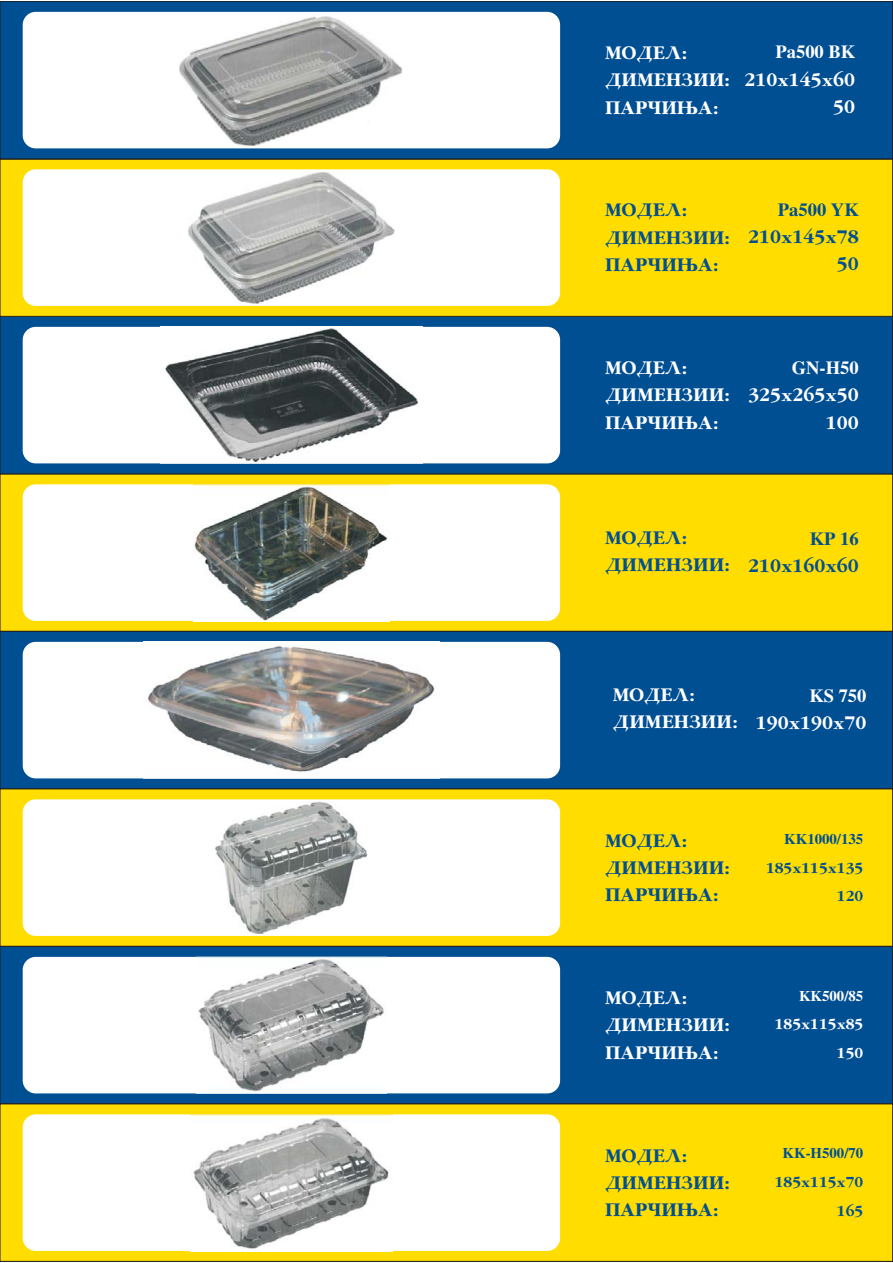
<style>
.page{position:relative;width:893px;height:1263px;background:#fff}
.page>*{position:absolute;margin:0;border:0;box-sizing:border-box;transform-origin:0 0}
.t1{font:700 18.45px/27.5px "M Garamond";color:#fff}
.t2{font:700 18.45px/27.5px "M Garamond";color:#004f93}
.t3{font:700 18.45px "Times";color:#fff}
.t4{font:700 18.45px "Times";color:#004f93}
.t5{font:700 14.85px/28.8px "M Garamond";color:#004f93;text-align:right}
.t6{font:700 14.85px "Times";color:#004f93}
.t7{font:700 14.85px/28.8px "M Garamond";color:#fff;text-align:right}
.t8{font:700 14.85px "Times";color:#fff}
</style>
<div class="page">
<div style="left:0;top:474px;width:893px;height:157px;background:#fd0"></div>
<div style="left:0;top:631px;width:893px;height:158px;background:#004f93"></div>
<div style="left:0;top:631px;width:893px;height:158px;border:1px solid #231f20"></div>
<div style="left:0;top:789px;width:893px;height:157px;background:#fd0"></div>
<div style="left:0;top:788px;width:893px;height:159px;border:1px solid #231f20"></div>
<div style="left:0;top:946px;width:893px;height:158px;background:#004f93"></div>
<div style="left:0;top:946px;width:893px;height:158px;border:1px solid #231f20"></div>
<div style="left:0;top:1104px;width:893px;height:157px;background:#fd0"></div>
<div style="left:0;top:1103px;width:893px;height:158px;border:1px solid #231f20"></div>
<div style="left:0;top:316px;width:893px;height:158px;background:#004f93"></div>
<div style="left:0;top:316px;width:893px;height:158px;border:1px solid #231f20"></div>
<div style="left:0;top:159px;width:893px;height:157px;background:#fd0"></div>
<div style="left:0;top:158px;width:893px;height:159px;border:1px solid #231f20"></div>
<div style="left:23px;top:169px;width:537px;height:137px;background:#fff;border-radius:13px"></div>
<div style="left:23px;top:327px;width:537px;height:136px;background:#fff;border-radius:13px"></div>
<div style="left:23px;top:484px;width:537px;height:137px;background:#fff;border-radius:13px"></div>
<div style="left:23px;top:642px;width:537px;height:136px;background:#fff;border-radius:13px"></div>
<div style="left:23px;top:799px;width:537px;height:137px;background:#fff;border-radius:13px"></div>
<div style="left:23px;top:957px;width:537px;height:136px;background:#fff;border-radius:13px"></div>
<div style="left:23px;top:1114px;width:537px;height:137px;background:#fff;border-radius:13px"></div>
<div style="left:0;top:1px;width:893px;height:158px;background:#004f93"></div>
<div style="left:0;top:1px;width:893px;height:158px;border:1px solid #231f20"></div>
<div style="left:23px;top:12px;width:537px;height:136px;background:#fff;border-radius:13px"></div>
<img style="left:189px;top:172px;width:205px;height:131px">
<img style="left:180px;top:16px;width:223px;height:130px">
<img style="left:161px;top:328px;width:261px;height:136px">
<img style="left:193px;top:484px;width:196px;height:137px">
<img style="left:144px;top:646px;width:295px;height:133px">
<img style="left:216px;top:802px;width:151px;height:132px">
<img style="left:196px;top:957px;width:191px;height:137px">
<img style="left:190px;top:1114px;width:202px;height:135px">
<p class="t1" style="left:605px;top:39px;width:127px">MODEL:<br>DIMENZII:<br>PAR^IWA:</p>
<p class="t3" style="left:775px;top:41px;width:81px">Pa500 BK</p>
<p class="t1" style="left:744px;top:65px;width:112px;text-align:right">210h145h60<br>50</p>
<p class="t2" style="left:605px;top:196px;width:127px">MODEL:<br>DIMENZII:<br>PAR^IWA:</p>
<p class="t4" style="left:778px;top:199px;width:82px">Pa500 YK</p>
<p class="t2" style="left:748px;top:223px;width:112px;text-align:right">210h145h78<br>50</p>
<p class="t1" style="left:605px;top:354px;width:127px">MODEL:<br>DIMENZII:<br>PAR^IWA:</p>
<p class="t3" style="left:792px;top:357px;width:68px">GN-H50</p>
<p class="t1" style="left:748px;top:381px;width:112px;text-align:right">325h265h50<br>100</p>
<p class="t2" style="left:605px;top:523px;width:127px">MODEL:<br>DIMENZII:</p>
<p class="t4" style="left:810px;top:528px;width:50px">KP 16</p>
<p class="t2" style="left:748px;top:552px;width:112px">210h160h60</p>
<p class="t1" style="left:613px;top:681px;width:127px">MODEL:<br>DIMENZII:</p>
<p class="t3" style="left:809px;top:685px;width:59px">KS 750</p>
<p class="t1" style="left:756px;top:709px;width:112px">190h190h70</p>
<p class="t2" style="left:605px;top:826px;width:127px">MODEL:<br>DIMENZII:<br>PAR^IWA:</p>
<p class="t6" style="left:784px;top:830px;width:81px">KK1000/135</p>
<p class="t5" style="left:766px;top:853px;width:99px">185h115h135<br>120</p>
<p class="t1" style="left:605px;top:984px;width:127px">MODEL:<br>DIMENZII:<br>PAR^IWA:</p>
<p class="t8" style="left:799px;top:987px;width:66px">KK500/85</p>
<p class="t7" style="left:775px;top:1010px;width:90px">185h115h85<br>150</p>
<p class="t2" style="left:605px;top:1141px;width:127px">MODEL:<br>DIMENZII:<br>PAR^IWA:</p>
<p class="t6" style="left:782px;top:1145px;width:82px">KK-H500/70</p>
<p class="t5" style="left:775px;top:1167px;width:90px">185h115h70<br>165</p>
</div>
